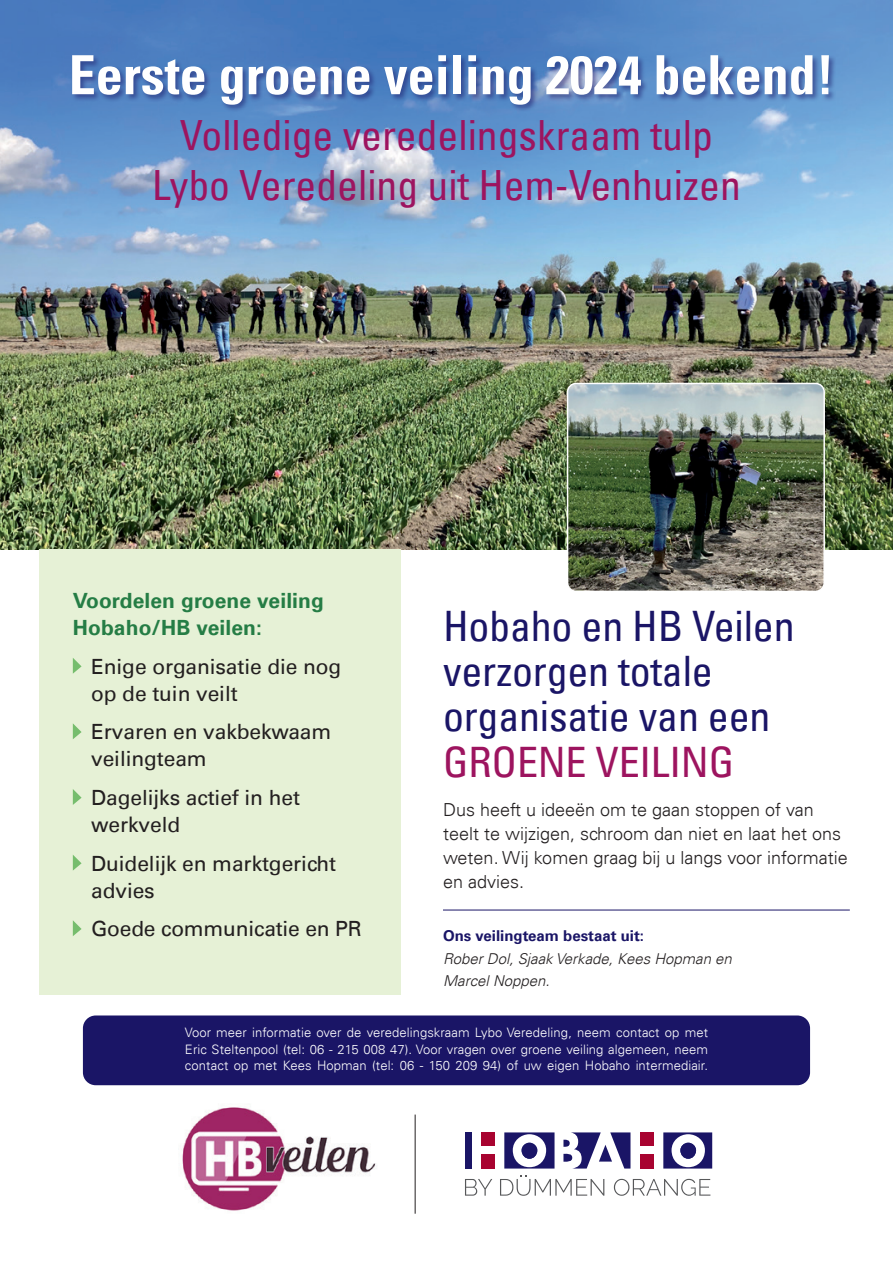
<style>
.page{position:relative;width:893px;height:1263px;background:#fff}
.page>*{position:absolute;margin:0;border:0;box-sizing:border-box;transform-origin:0 0}
.t1{font:700 condensed 54px "Univers LT";color:#fff}
.t2{font:condensed 42px/45px "Univers LT";letter-spacing:-.005em;color:#1a1566}
.t3{font:condensed 42px "Univers LT";letter-spacing:-.005em;color:#9d145f}
.t4{font:condensed 41.7px/49.9px "Univers LT";color:#9d145f;text-align:center}
.t5{font:21px/27px "Univers LT";letter-spacing:-.005em;color:#231f20}
.t6{font:700 21px/27px "Univers LT";letter-spacing:.005em;color:#257d45}
.t7{font:300 18px/24px "Univers LT";color:#231f20}
.t8{font:italic 300 15px/22.5px "Univers LT";color:#231f20}
.t9{font:700 15px "Univers LT";color:#1a1566}
.t10{font:300 13.05px/16.5px "Univers LT";letter-spacing:.005em;color:#fff;text-align:justify}
</style>
<div class="page">
<img style="left:0;top:0;width:893px;height:549px">
<div style="left:83px;top:1015px;width:727px;height:70px;background:#1a1566;border-radius:13px"></div>
<div style="left:71px;top:54px;width:766px;height:58px;background:#1a1566;opacity:.5"></div>
<img style="left:568px;top:383px;width:256px;height:206px">
<div style="left:567px;top:383px;width:258px;height:209px;border:2px solid #fff;border-radius:9px"></div>
<div style="left:39px;top:549px;width:362px;height:446px;background:#e6f1d6"></div>
<svg style="left:73px;top:658px;width:9px;height:16px"></svg>
<svg style="left:73px;top:723px;width:9px;height:16px"></svg>
<svg style="left:73px;top:789px;width:9px;height:16px"></svg>
<svg style="left:73px;top:855px;width:9px;height:15px"></svg>
<svg style="left:73px;top:920px;width:9px;height:16px"></svg>
<hr style="left:443px;top:910px;width:407px;height:1px;background:#1a1566">
<svg style="left:663px;top:1132px;width:49px;height:36px"></svg>
<div style="left:680px;top:1143px;width:16px;height:16px;background:#1a1566;border-radius:50%"></div>
<div style="left:481px;top:1154px;width:14px;height:14px;background:#a80330"></div>
<div style="left:481px;top:1132px;width:14px;height:14px;background:#a80330"></div>
<div style="left:465px;top:1132px;width:6px;height:36px;background:#1a1566"></div>
<div style="left:640px;top:1132px;width:14px;height:14px;background:#a80330"></div>
<div style="left:640px;top:1154px;width:14px;height:14px;background:#a80330"></div>
<svg style="left:504px;top:1132px;width:50px;height:36px"></svg>
<div style="left:522px;top:1143px;width:15px;height:16px;background:#1a1566;border-radius:50%"></div>
<svg style="left:563px;top:1132px;width:67px;height:36px"></svg>
<svg style="left:465px;top:1179px;width:27px;height:17px"></svg>
<svg style="left:614px;top:1179px;width:96px;height:17px"></svg>
<svg style="left:500px;top:1175px;width:104px;height:21px"></svg>
<img style="left:182px;top:1107px;width:194px;height:104px">
<hr style="left:415px;top:1114px;width:1px;height:100px;background:#231f20">
<h1 class="t1" style="left:69px;top:42px;width:767px">Eerste groene veiling 2024 bekend!</h1>
<h3 class="t4" style="left:152px;top:110px;width:590px">Volledige veredelingskraam tulp<br>Lybo Veredeling uit Hem-Venhuizen</h3>
<h3 class="t6" style="left:73px;top:587px;width:253px">Voordelen groene veiling<br>Hobaho/HB veilen:</h3>
<h3 class="t5" style="left:91px;top:653px;width:252px">Enige organisatie die nog op de tuin veilt</h3>
<h3 class="t5" style="left:91px;top:718px;width:242px">Ervaren en vakbekwaam veilingteam</h3>
<h3 class="t5" style="left:91px;top:784px;width:210px">Dagelijks actief in het werkveld</h3>
<h3 class="t5" style="left:91px;top:850px;width:246px">Duidelijk en marktgericht advies</h3>
<h3 class="t5" style="left:91px;top:915px;width:272px">Goede communicatie en PR</h3>
<h2 class="t2" style="left:443px;top:603px;width:353px">Hobaho en HB Veilen verzorgen totale organisatie van een</h2>
<h2 class="t3" style="left:443px;top:736px;width:293px">GROENE VEILING</h2>
<h3 class="t7" style="left:443px;top:798px;width:406px">Dus heeft u ideeën om te gaan stoppen of van teelt te wijzigen, schroom dan niet en laat het ons weten. Wij komen graag bij u langs voor informatie en advies.</h3>
<p class="t9" style="left:443px;top:927px;width:203px">Ons veilingteam bestaat uit:</p>
<p class="t8" style="left:443px;top:947px;width:290px">Rober Dol, Sjaak Verkade, Kees Hopman en<br>Marcel Noppen.</p>
<p class="t10" style="left:185px;top:1024px;width:525px">Voor meer informatie over de veredelingskraam Lybo Veredeling, neem contact op met Eric Steltenpool (tel: 06 - 215 008 47). Voor vragen over groene veiling algemeen, neem contact op met Kees Hopman (tel: 06 - 150 209 94) of uw eigen Hobaho intermediair.</p>
</div>
